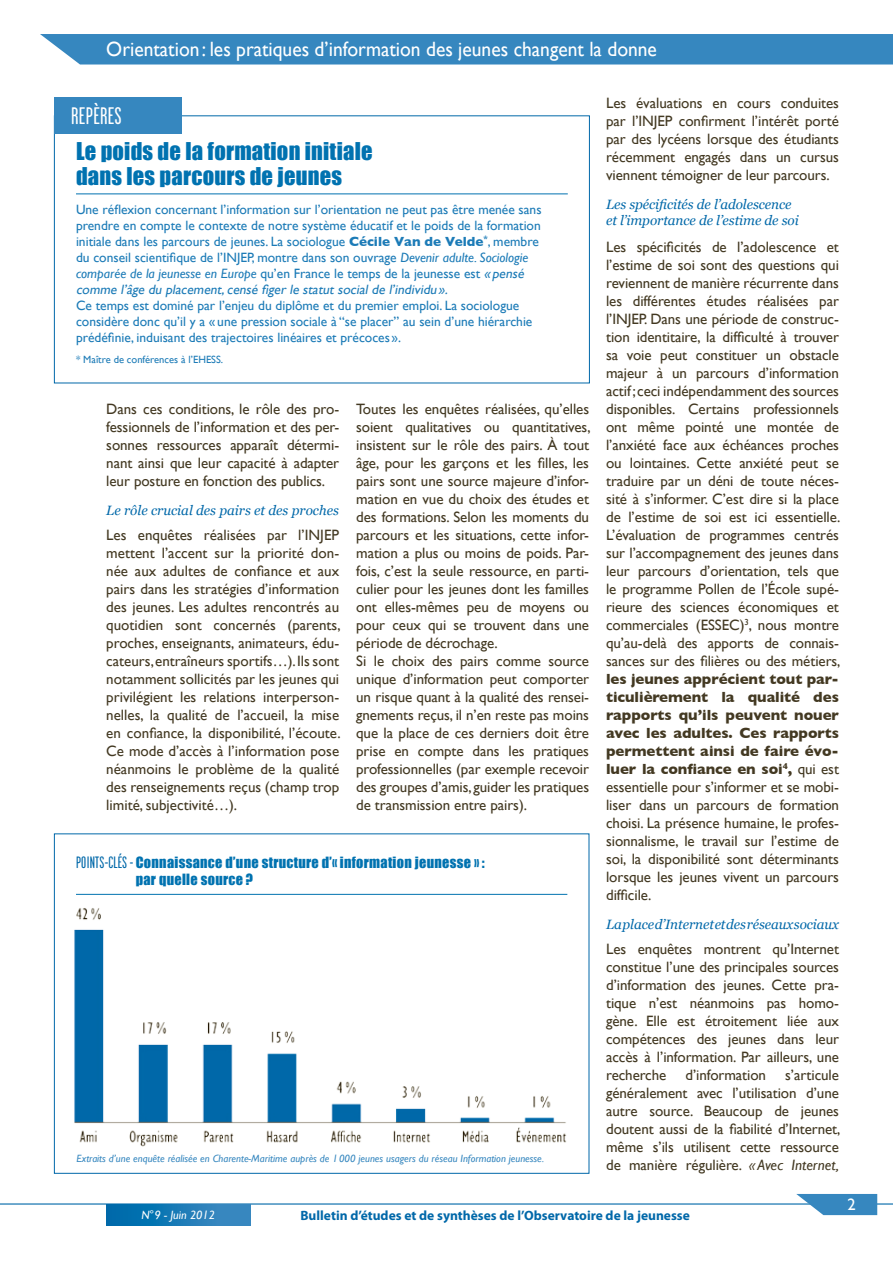
<style>
.page{position:relative;width:893px;height:1263px;background:#fff}
.page>*{position:absolute;margin:0;border:0;box-sizing:border-box;transform-origin:0 0}
.surtitre{font:24px "LM Tone";letter-spacing:.015em;color:#fff}
.Titre{font:22.5px/25.5px "Impact";letter-spacing:.01em;color:#0072b0}
.titre_étude_rappel{font:20.7px "Gill Sans";color:#fff;scale:.94 1}
.contenu{font:16.5px "Gill Sans";color:#fff}
.textecourant{font:15px/18px "Gill Sans";letter-spacing:-.005em;color:#433922;text-align:justify}
.titre{font:14.25px/17.1px "Impact";letter-spacing:.02em;color:#0072b0}
.contenu-2{font:13.5px/16px "Gill Sans";color:#1c7bb7}
.intertitre_N2{font:italic 13.5px/16.2px "Georgia";letter-spacing:-.005em;color:#0068a9}
.t1{font:700 13.5px "Myriad Pro";color:#0068a9}
.numéro_edition{font:italic 12px "Gill Sans";color:#fff}
.LEG_GRAPHIQUE{font:italic 10.5px "Gill Sans";color:#3687bf}
.contenu-3{font:10.5px "Gill Sans";color:#1c7bb7}
.s1{font-weight:700}
.s2{font-style:italic}
.s3{font-family:"LM Tone";font-size:16.5px;color:#0068a9}
</style>
<div class="page">
<hr style="left:0;top:1203px;width:893px;height:1px;background:#0068a9">
<div style="left:106px;top:1204px;width:144px;height:22px;background:linear-gradient(to right,#0069aa,#408cc2)"></div>
<svg style="left:796px;top:1194px;width:81px;height:21px;background:#559ac9"></svg>
<div style="left:40px;top:34px;width:853px;height:31px;background:#3687bf"></div>
<hr style="left:76px;top:894px;width:491px;height:1px;background:#0072b0">
<hr style="left:76px;top:193px;width:492px;height:1px;background:#0072b0">
<div style="left:54px;top:115px;width:536px;height:268px;border:1px solid #0068a9"></div>
<div style="left:54px;top:98px;width:128px;height:36px;background:#3687bf"></div>
<img style="left:74px;top:908px;width:492px;height:239px">
<p class="titre_étude_rappel" style="left:106px;top:37px;width:587px">Orientation: les pratiques d’information des jeunes changent la donne</p>
<p class="surtitre" style="left:71px;top:102px;width:52px">REPÈRES</p>
<p class="Titre" style="left:76px;top:137px;width:298px">Le poids de la formation initiale dans les parcours de jeunes</p>
<p class="contenu-2" style="left:76px;top:201px;width:467px">Une réflexion concernant l’information sur l’orientation ne peut pas être menée sans prendre en compte le contexte de notre système éducatif et le poids de la formation initiale dans les parcours de jeunes. La sociologue <span class="s1">Cécile Van de Velde</span><sup>*</sup>, membre du conseil scientifique de l’INJEP, montre dans son ouvrage <span class="s2">Devenir adulte. Sociologie comparée de la jeunesse en Europe</span> qu’en France le temps de la jeunesse est <span class="s2">«pensé comme l’âge du placement,censé figer le statut social de l’individu».</span></p>
<p class="contenu-2" style="left:76px;top:297px;width:458px">Ce temps est dominé par l’enjeu du diplôme et du premier emploi. La sociologue considère donc qu’il y a « une pression sociale à “se placer” au sein d’une hiérarchie prédéfinie, induisant des trajectoires linéaires et précoces ».</p>
<p class="contenu-3" style="left:76px;top:353px;width:149px">* Maître de conférences à l’EHESS.</p>
<p class="textecourant" style="left:106px;top:400px;width:234px">Dans ces conditions, le rôle des pro&shy;fessionnels de l’information et des per&shy;sonnes ressources apparaît détermi&shy;nant ainsi que leur capacité à adapter leur posture en fonction des publics.</p>
<p class="intertitre_N2" style="left:106px;top:502px;width:234px">Le rôle crucial des pairs et des proches</p>
<p class="textecourant" style="left:106px;top:526px;width:236px">Les enquêtes réalisées par l’INJEP mettent l’accent sur la priorité don&shy;née aux adultes de confiance et aux pairs dans les stratégies d’information des jeunes. Les adultes rencontrés au quotidien sont concernés (parents, proches, enseignants, animateurs, édu&shy;cateurs, entraîneurs sportifs…). Ils sont notamment sollicités par les jeunes qui privilégient les relations interperson&shy;nelles, la qualité de l’accueil, la mise en confiance, la disponibilité, l’écoute.<br>Ce mode d’accès à l’information pose néanmoins le problème de la qualité des renseignements reçus (champ trop limité, subjectivité…).</p>
<p class="textecourant" style="left:356px;top:400px;width:236px">Toutes les enquêtes réalisées, qu’elles soient qualitatives ou quantitatives, insistent sur le rôle des pairs. À tout âge, pour les garçons et les filles, les pairs sont une source majeure d’infor&shy;mation en vue du choix des études et des formations. Selon les moments du parcours et les situations, cette infor&shy;mation a plus ou moins de poids. Par&shy;fois, c’est la seule ressource, en parti&shy;culier pour les jeunes dont les familles ont elles-mêmes peu de moyens ou pour ceux qui se trouvent dans une période de décrochage.</p>
<p class="textecourant" style="left:356px;top:652px;width:234px">Si le choix des pairs comme source unique d’information peut comporter un risque quant à la qualité des rensei&shy;gnements reçus, il n’en reste pas moins que la place de ces derniers doit être prise en compte dans les pratiques professionnelles (par exemple recevoir des groupes d’amis, guider les pratiques de transmission entre pairs).</p>
<p class="titre" style="left:136px;top:854px;width:350px;text-indent:-60px"><span class="s3">POINTS-CLÉS -</span> Connaissance d’une structure d’«information jeunesse »: par quelle source ?</p>
<p class="LEG_GRAPHIQUE" style="left:77px;top:1152px;width:469px">Extraits d’une enquête réalisée en Charente-Maritime auprès de 1000 jeunes usagers du réseau Information jeunesse.</p>
<p class="textecourant" style="left:606px;top:94px;width:234px">Les évaluations en cours conduites par l’INJEP confirment l’intérêt porté par des lycéens lorsque des étudiants récemment engagés dans un cursus viennent témoigner de leur parcours.</p>
<p class="intertitre_N2" style="left:606px;top:196px;width:194px">Les spécificités de l’adolescence et l’importance de l’estime de soi</p>
<p class="textecourant" style="left:606px;top:238px;width:236px">Les spécificités de l’adolescence et l’estime de soi sont des questions qui reviennent de manière récurrente dans les différentes études réalisées par l’INJEP. Dans une période de construc&shy;tion identitaire, la difficulté à trouver sa voie peut constituer un obstacle majeur à un parcours d’information actif; ceci indépendamment des sources disponibles. Certains professionnels ont même pointé une montée de l’anxiété face aux échéances proches ou lointaines. Cette anxiété peut se traduire par un déni de toute néces&shy;sité à s’informer. C’est dire si la place de l’estime de soi est ici essentielle.<br>L’évaluation de programmes centrés sur l’accompagnement des jeunes dans leur parcours d’orientation, tels que le programme Pollen de l’École supé&shy;rieure des sciences économiques et commerciales (ESSEC)<sup>3</sup>, nous montre qu’au-delà des apports de connais&shy;sances sur des filières ou des métiers, <span class="s1">les jeunes apprécient tout par&shy;ticulièrement la qualité des rapports qu’ils peuvent nouer avec les adultes. Ces rapports permettent ainsi de faire évo&shy;luer la confiance en soi</span><sup>4</sup><span class="s1">,</span> qui est essentielle pour s’informer et se mobi&shy;liser dans un parcours de formation choisi. La présence humaine, le profes&shy;sionnalisme, le travail sur l’estime de soi, la disponibilité sont déterminants lorsque les jeunes vivent un parcours difficile.</p>
<p class="intertitre_N2" style="left:606px;top:916px;width:234px">La place d’Internet et des réseaux sociaux</p>
<p class="textecourant" style="left:606px;top:940px;width:234px">Les enquêtes montrent qu’Internet constitue l’une des principales sources d’information des jeunes. Cette pra&shy;tique n’est néanmoins pas homo&shy;gène. Elle est étroitement liée aux compétences des jeunes dans leur accès à l’information. Par ailleurs, une recherche</p>
<p class="textecourant" style="left:606px;top:1066px;width:236px;text-indent:179px">s’articule généralement avec l’utilisation d’une autre source. Beaucoup de jeunes doutent aussi de la fiabilité d’Internet, même s’ils utilisent cette ressource de manière régulière. <span class="s2">«Avec Internet,</span></p>
<p class="textecourant" style="left:685px;top:1066px;width:82px">d’information</p>
<p class="numéro_edition" style="left:141px;top:1208px;width:75px">N°9 - Juin 2012</p>
<p class="t1" style="left:300px;top:1206px;width:391px">Bulletin d’études et de synthèses de l’Observatoire de la jeunesse</p>
<p class="contenu" style="left:847px;top:1195px;width:10px">2</p>
</div>
